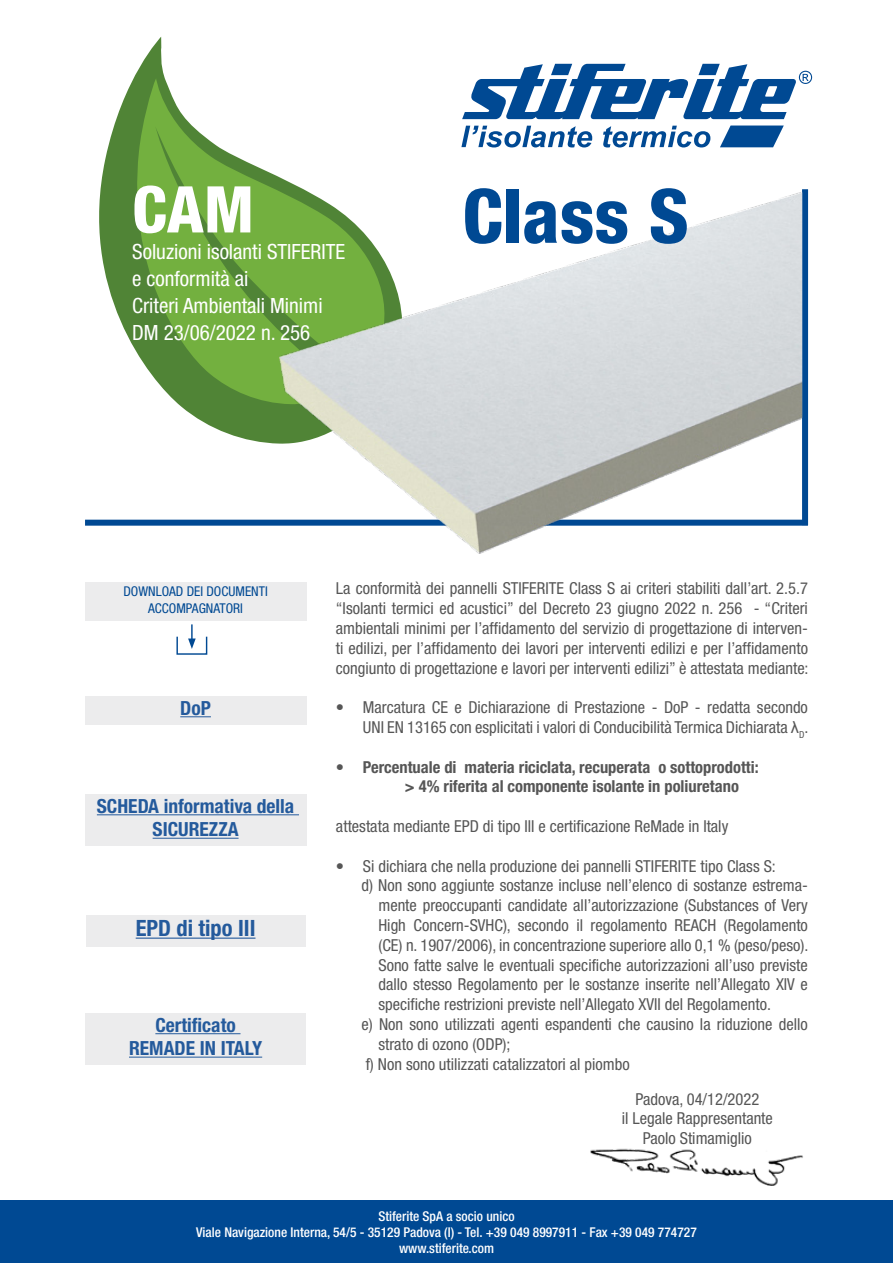
<style>
.page{position:relative;width:893px;height:1263px;background:#fff}
.page>*{position:absolute;margin:0;border:0;box-sizing:border-box;transform-origin:0 0}
.t1{font:800 condensed 75px "Helvetica Neue LT Pro";color:#004993}
.t2{font:800 condensed 64.5px "Helvetica Neue LT Pro";color:#fff}
.t3{font:700 condensed 22.5px "Helvetica Neue LT Pro";color:#245a9c}
.t4{font:condensed 21px/27px "Helvetica Neue LT Pro";color:#fff}
.t5{font:700 condensed 19.5px/23.4px "Helvetica Neue LT Pro";color:#245a9c;text-align:center}
.t6{font:condensed 16.5px/19.8px "Helvetica Neue LT Pro";color:#565656;text-align:center}
.t7{font:700 condensed 16.5px/19.8px "Helvetica Neue LT Pro";color:#565656}
.t8{font:500 condensed 13.5px/16.2px "Helvetica Neue LT Pro";color:#fff;text-align:center}
.t9{font:condensed 13.5px/16.2px "Helvetica Neue LT Pro";color:#004993;text-align:center}
.s1{font-family:"Arial";font-stretch:normal}
</style>
<div class="page">
<img style="left:590px;top:1148px;width:213px;height:38px">
<svg style="left:99px;top:37px;width:164px;height:406px"></svg>
<svg style="left:127px;top:78px;width:174px;height:327px;fill:#73b03f"></svg>
<svg style="left:720px;top:126px;width:64px;height:21px"></svg>
<svg style="left:462px;top:64px;width:350px;height:55px"></svg>
<svg style="left:461px;top:126px;width:131px;height:21px"></svg>
<svg style="left:603px;top:126px;width:107px;height:21px"></svg>
<div style="left:0;top:1200px;width:893px;height:63px;background:#004993"></div>
<div style="left:85px;top:520px;width:723px;height:6px;background:#004993"></div>
<div style="left:802px;top:189px;width:6px;height:336px;background:#004993"></div>
<img style="left:263px;top:188px;width:539px;height:366px">
<div style="left:85px;top:1013px;width:221px;height:52px;background:#ececed"></div>
<hr style="left:155px;top:1033px;width:85px;height:1px;background:#245a9c">
<hr style="left:129px;top:1057px;width:133px;height:1px;background:#245a9c">
<div style="left:86px;top:915px;width:219px;height:31px;background:#ececed"></div>
<hr style="left:136px;top:937px;width:119px;height:2px;background:#245a9c">
<svg style="left:188px;top:624px;width:8px;height:25px"></svg>
<div style="left:176px;top:636px;width:31px;height:19px;border:1px solid #004993"></div>
<div style="left:85px;top:697px;width:221px;height:28px;background:#ececed"></div>
<hr style="left:180px;top:716px;width:31px;height:1px;background:#245a9c">
<div style="left:85px;top:583px;width:221px;height:38px;background:#ececed"></div>
<div style="left:85px;top:795px;width:221px;height:51px;background:#ececed"></div>
<hr style="left:97px;top:814px;width:202px;height:1px;background:#245a9c">
<hr style="left:153px;top:838px;width:86px;height:1px;background:#245a9c">
<h2 class="t2" style="left:132px;top:170px;width:123px">CAM</h2>
<p class="t4" style="left:132px;top:238px;width:215px">Soluzioni isolanti STIFERITE e conformità ai<br>Criteri Ambientali Minimi<br>DM 23/06/2022 n. 256</p>
<h1 class="t1" style="left:462px;top:170px;width:228px">Class S</h1>
<p class="t9" style="left:123px;top:583px;width:146px">DOWNLOAD DEI DOCUMENTI<br>ACCOMPAGNATORI</p>
<p class="t5" style="left:180px;top:696px;width:32px">DoP</p>
<p class="t5" style="left:97px;top:794px;width:199px">SCHEDA informativa della<br>SICUREZZA</p>
<h3 class="t3" style="left:136px;top:914px;width:121px">EPD di tipo III</h3>
<p class="t5" style="left:129px;top:1013px;width:135px">Certificato<br>REMADE IN ITALY</p>
<p class="t6" style="left:336px;top:578px;width:474px;text-align:justify">La conformità dei pannelli STIFERITE Class S ai criteri stabiliti dall’art. 2.5.7 “Isolanti termici ed acustici” del Decreto 23 giugno 2022 n. 256 - “Criteri ambientali minimi per l’affidamento del servizio di progettazione di interven&shy;ti edilizi, per l’affidamento dei lavori per interventi edilizi e per l’affidamento congiunto di progettazione e lavori per interventi edilizi” è attestata mediante:</p>
<p class="t6" style="left:336px;top:697px;width:474px;text-align:right">• Marcatura CE e Dichiarazione di Prestazione - DoP - redatta secondo<br>UNI EN 13165 con esplicitati i valori di Conducibilità Termica Dichiarata <span class="s1">λ</span><sub>D</sub>.</p>
<p class="t7" style="left:405px;top:757px;width:355px;text-indent:-69px">• Percentuale di materia riciclata, recuperata o sottoprodotti: &gt; 4% riferita al componente isolante in poliuretano</p>
<p class="t6" style="left:336px;top:816px;width:394px">attestata mediante EPD di tipo III e certificazione ReMade in Italy</p>
<p class="t6" style="left:336px;top:856px;width:441px">• Si dichiara che nella produzione dei pannelli STIFERITE tipo Class S:</p>
<p class="t6" style="left:361px;top:875px;width:448px">d) Non sono aggiunte sostanze incluse nell’elenco di sostanze estrema-</p>
<p class="t6" style="left:378px;top:895px;width:431px">mente preoccupanti candidate all’autorizzazione (Substances of Very</p>
<p class="t6" style="left:378px;top:915px;width:431px">High Concern-SVHC), secondo il regolamento REACH (Regolamento</p>
<p class="t6" style="left:378px;top:935px;width:432px">(CE) n. 1907/2006), in concentrazione superiore allo 0,1 % (peso/peso).</p>
<p class="t6" style="left:378px;top:955px;width:431px">Sono fatte salve le eventuali specifiche autorizzazioni all’uso previste</p>
<p class="t6" style="left:378px;top:974px;width:431px">dallo stesso Regolamento per le sostanze inserite nell’Allegato XIV e</p>
<p class="t6" style="left:378px;top:994px;width:394px">specifiche restrizioni previste nell’Allegato XVII del Regolamento.</p>
<p class="t6" style="left:361px;top:1014px;width:448px">e) Non sono utilizzati agenti espandenti che causino la riduzione dello</p>
<p class="t6" style="left:378px;top:1034px;width:134px">strato di ozono (ODP);</p>
<p class="t6" style="left:366px;top:1054px;width:266px">f) Non sono utilizzati catalizzatori al piombo</p>
<p class="t6" style="left:622px;top:1089px;width:153px">Padova, 04/12/2022<br>il Legale Rappresentante<br>Paolo Stimamiglio</p>
<p class="t8" style="left:196px;top:1208px;width:502px">Stiferite SpA a socio unico<br>Viale Navigazione Interna, 54/5 - 35129 Padova (I) - Tel. +39 049 8997911 - Fax +39 049 774727 www.stiferite.com</p>
</div>
